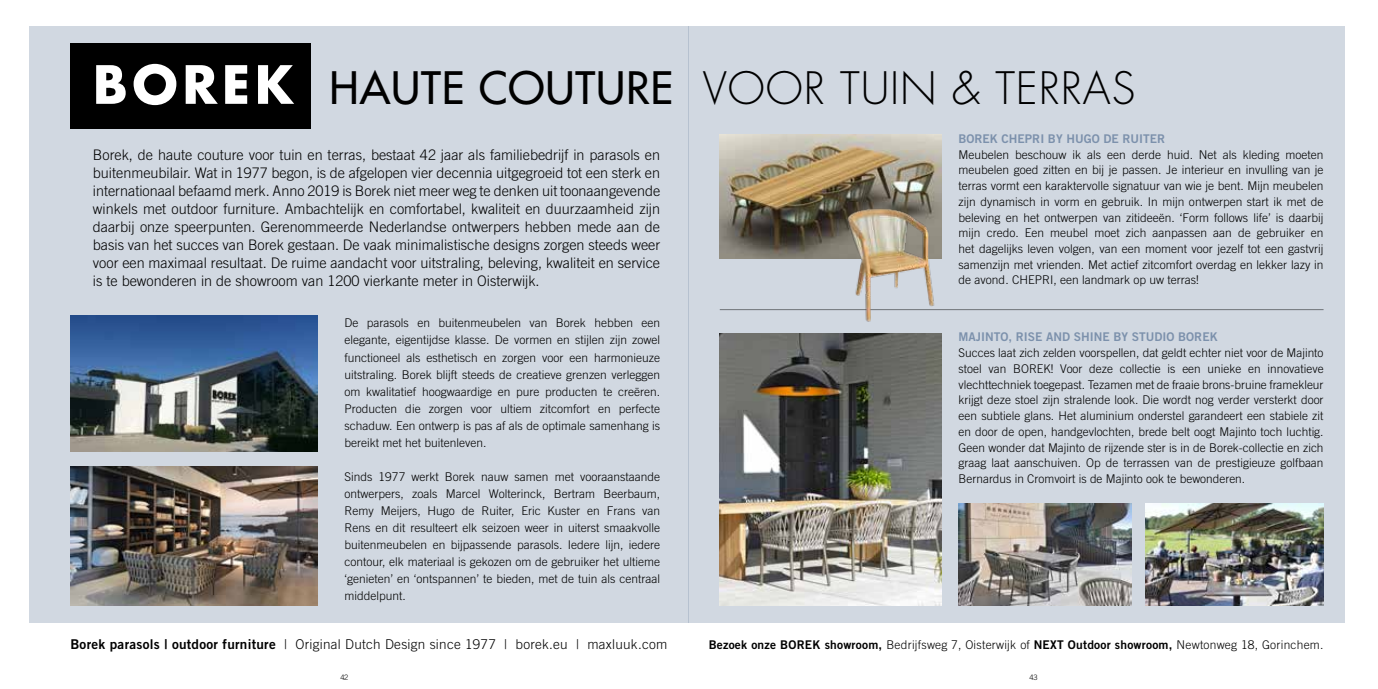
<style>
.page{position:relative;width:1378px;height:689px;background:#fff}
.page>*{position:absolute;margin:0;border:0;box-sizing:border-box;transform-origin:0 0}
.t1{font:700 51.3px "Futura LT";letter-spacing:.09em;color:#fff}
.t2{font:300 43.5px "Futura LT";letter-spacing:.02em;color:#000}
.t3{font:300 14.55px/18px "Trade Gothic LT Std";color:#000;text-align:justify}
.t4{font:300 13.5px "Trade Gothic LT Std";letter-spacing:.02em;color:#000}
.t5{font:300 12px/15.8px "Trade Gothic LT Std";color:#000;text-align:justify}
.t6{font:300 12px "Trade Gothic LT Std";letter-spacing:.02em;color:#000}
.t7{font:12px "Trade Gothic LT Std Bd 2";color:#7c91ac}
.t8{font:300 7.5px "Trade Gothic LT Std";color:#000}
.s1{font-weight:400}
.s2{font-family:"Trade Gothic LT Std Bd 2";font-weight:400}
</style>
<div class="page">
<div style="left:30px;top:26px;width:659px;height:596px;background:#d1d8e1"></div>
<div style="left:71px;top:43px;width:240px;height:86px;background:#000"></div>
<img style="left:71px;top:316px;width:247px;height:136px">
<img style="left:71px;top:467px;width:247px;height:138px">
<div style="left:689px;top:26px;width:655px;height:596px;background:#d1d8e1"></div>
<img style="left:720px;top:333px;width:221px;height:272px">
<img style="left:720px;top:135px;width:221px;height:123px">
<img style="left:958px;top:503px;width:173px;height:102px">
<img style="left:1145px;top:503px;width:178px;height:102px">
<hr style="left:720px;top:309px;width:603px;height:1px;background:#878787">
<img style="left:845px;top:204px;width:94px;height:118px">
<h1 class="t1" style="left:93px;top:50px;width:202px">BOREK</h1>
<h2 class="t2" style="left:329px;top:61px;width:807px"><span class="s1">HAUTE COUTURE</span> VOOR TUIN &amp; TERRAS</h2>
<p class="t3" style="left:93px;top:146px;width:569px">Borek, de haute couture voor tuin en terras, bestaat 42 jaar als familiebedrijf in parasols en buitenmeubilair. Wat in 1977 begon, is de afgelopen vier decennia uitgegroeid tot een sterk en internationaal befaamd merk. Anno 2019 is Borek niet meer weg te denken uit toonaangevende winkels met outdoor furniture. Ambachtelijk en comfortabel, kwaliteit en duurzaamheid zijn daarbij onze speerpunten. Gerenommeerde Nederlandse ontwerpers hebben mede aan de basis van het succes van Borek gestaan. De vaak minimalistische designs zorgen steeds weer voor een maximaal resultaat. De ruime aandacht voor uitstraling, beleving, kwaliteit en service is te bewonderen in de showroom van 1200 vierkante meter in Oisterwijk.</p>
<p class="t5" style="left:344px;top:315px;width:317px;line-height:17px">De parasols en buitenmeubelen van Borek hebben een elegante, eigentijdse klasse. De vormen en stijlen zijn zowel functioneel als esthetisch en zorgen voor een harmonieuze uitstraling. Borek blijft steeds de creatieve grenzen verleggen om kwalitatief hoogwaardige en pure producten te creëren.<br>Producten die zorgen voor ultiem zitcomfort en perfecte schaduw. Een ontwerp is pas af als de optimale samenhang is bereikt met het buitenleven.</p>
<p class="t5" style="left:344px;top:468px;width:317px;line-height:17px">Sinds 1977 werkt Borek nauw samen met vooraanstaande ontwerpers, zoals Marcel Wolterinck, Bertram Beerbaum, Remy Meijers, Hugo de Ruiter, Eric Kuster en Frans van Rens en dit resulteert elk seizoen weer in uiterst smaakvolle buitenmeubelen en bijpassende parasols. Iedere lijn, iedere contour, elk materiaal is gekozen om de gebruiker het ultieme ‘genieten’ en ‘ontspannen’ te bieden, met de tuin als centraal middelpunt.</p>
<p class="t7" style="left:958px;top:131px;width:208px">BOREK CHEPRI BY HUGO DE RUITER</p>
<p class="t5" style="left:958px;top:146px;width:366px">Meubelen beschouw ik als een derde huid. Net als kleding moeten meubelen goed zitten en bij je passen. Je interieur en invulling van je terras vormt een karaktervolle signatuur van wie je bent. Mijn meubelen zijn dynamisch in vorm en gebruik. In mijn ontwerpen start ik met de beleving en het ontwerpen van zitideeën. ‘Form follows life’ is daarbij mijn credo. Een meubel moet zich aanpassen aan de gebruiker en het dagelijks leven volgen, van een moment voor jezelf tot een gastvrij samenzijn met vrienden. Met actief zitcomfort overdag en lekker lazy in de avond. CHEPRI, een landmark op uw terras!</p>
<p class="t7" style="left:958px;top:329px;width:260px">MAJINTO, RISE AND SHINE BY STUDIO BOREK</p>
<p class="t5" style="left:958px;top:345px;width:366px">Succes laat zich zelden voorspellen, dat geldt echter niet voor de Majinto stoel van BOREK! Voor deze collectie is een unieke en innovatieve vlechttechniek toegepast. Tezamen met de fraaie brons-bruine framekleur krijgt deze stoel zijn stralende look. Die wordt nog verder versterkt door een subtiele glans. Het aluminium onderstel garandeert een stabiele zit en door de open, handgevlochten, brede belt oogt Majinto toch luchtig.<br>Geen wonder dat Majinto de rijzende ster is in de Borek-collectie en zich graag laat aanschuiven. Op de terrassen van de prestigieuze golfbaan Bernardus in Cromvoirt is de Majinto ook te bewonderen.</p>
<p class="t4" style="left:70px;top:636px;width:598px"><span class="s2">Borek parasols | outdoor furniture</span> | Original Dutch Design since 1977 | borek.eu | maxluuk.com</p>
<p class="t6" style="left:708px;top:638px;width:616px"><span class="s2">Bezoek onze BOREK showroom,</span> Bedrijfsweg 7, Oisterwijk of <span class="s2">NEXT Outdoor showroom,</span> Newtonweg 18, Gorinchem.</p>
<p class="t8" style="left:340px;top:672px;width:9px">42</p>
<p class="t8" style="left:1029px;top:672px;width:10px">43</p>
</div>
